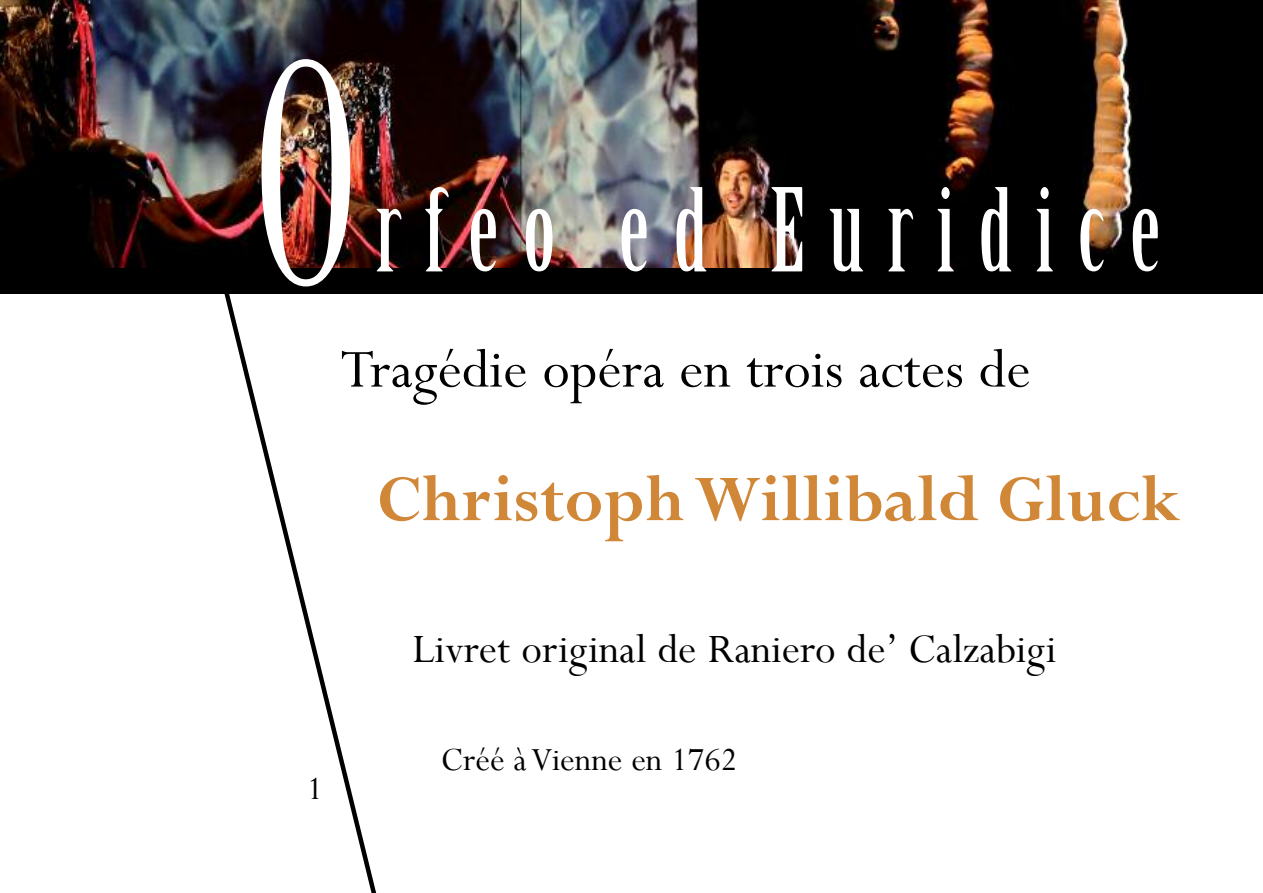
<style>
.page{position:relative;width:1263px;height:893px;background:#fff}
.page>*{position:absolute;margin:0;border:0;box-sizing:border-box;transform-origin:0 0}
.t1{font:300px "Juice ITC";color:#fff}
.t2{font:112.5px "Birch Std";letter-spacing:.215em;color:#fff}
.t3{font:700 72px "Perpetua";color:#d18738}
.t4{font:60px "Perpetua";color:#000}
.t5{font:45px "Perpetua";color:#000}
.t6{font:36px "Perpetua";color:#000}
</style>
<div class="page">
<svg style="left:224px;top:294px;width:153px;height:599px"></svg>
<img style="left:1px;top:0;width:1262px;height:269px">
<div style="left:0;top:269px;width:1263px;height:25px;background:#000"></div>
<h1 class="t1" style="left:253px;top:6px;width:107px">O</h1>
<h2 class="t2" style="left:376px;top:187px;width:786px">rfeo ed Euridice</h2>
<h3 class="t4" style="left:340px;top:337px;width:692px">Tragédie opéra en trois actes de</h3>
<h3 class="t3" style="left:377px;top:461px;width:806px">ChristophWillibald Gluck</h3>
<p class="t5" style="left:412px;top:625px;width:646px">Livret original de Raniero de’ Calzabigi</p>
<p class="t6" style="left:307px;top:770px;width:18px">1</p>
<p class="t6" style="left:441px;top:740px;width:298px">Créé àVienne en 1762</p>
</div>
